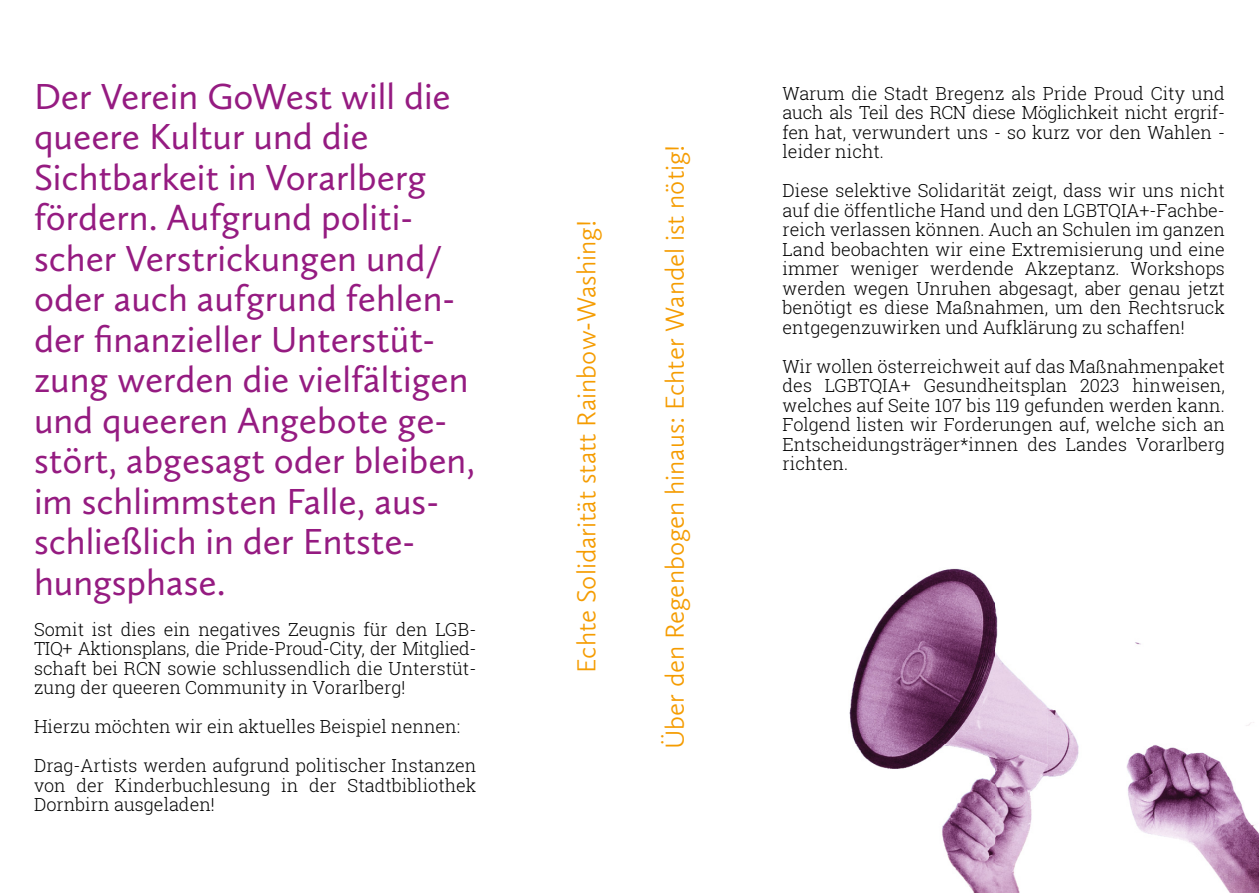
<style>
.page{position:relative;width:1259px;height:893px;background:#fff}
.page>*{position:absolute;margin:0;border:0;box-sizing:border-box;transform-origin:0 0}
.t1{font:37.5px/40.5px "Calluna Sans";color:#951b81}
.t2{font:300 27px "Calluna Sans";color:#f59c00}
.t3{font:300 18px/19.5px "Roboto Slab";color:#000;text-align:justify}
</style>
<div class="page">
<img style="left:849px;top:568px;width:145px;height:325px">
<img style="left:994px;top:601px;width:53px;height:292px">
<img style="left:1047px;top:707px;width:32px;height:70px">
<img style="left:1126px;top:642px;width:27px;height:193px">
<img style="left:1153px;top:722px;width:106px;height:171px">
<p class="t1" style="left:34px;top:76px;width:442px">Der Verein GoWest will die queere Kultur und die<br>Sichtbarkeit in Vorarlberg fördern. Aufgrund politi&shy;scher Verstrickungen und/ oder auch aufgrund fehlen&shy;der finanzieller Unterstüt&shy;zung werden die vielfältigen und queeren Angebote ge&shy;stört, abgesagt oder bleiben, im schlimmsten Falle, aus&shy;schließlich in der Entste&shy;hungsphase.</p>
<p class="t3" style="left:34px;top:619px;width:444px">Somit ist dies ein negatives Zeugnis für den LGB-TIQ+ Aktionsplans, die Pride-Proud-City, der Mitglied&shy;schaft bei RCN sowie schlussendlich die Unterstüt&shy;zung der queeren Community in Vorarlberg!</p>
<p class="t3" style="left:34px;top:707px;width:444px;line-height:39px">Hierzu möchten wir ein aktuelles Beispiel nennen:<br>Drag-Artists werden aufgrund politischer Instanzen</p>
<p class="t3" style="left:34px;top:775px;width:444px">von der Kinderbuchlesung in der Stadtbibliothek<br>Dornbirn ausgeladen!</p>
<h2 class="t2" style="left:570px;top:673px;width:454px;rotate:-90deg">Echte Solidarität statt Rainbow-Washing!</h2>
<h2 class="t2" style="left:658px;top:749px;width:606px;rotate:-90deg">Über den Regenbogen hinaus: Echter Wandel ist nötig!</h2>
<p class="t3" style="left:782px;top:83px;width:444px">Warum die Stadt Bregenz als Pride Proud City und auch als Teil des RCN diese Möglichkeit nicht ergrif&shy;fen hat, verwundert uns - so kurz vor den Wahlen - leider nicht.</p>
<p class="t3" style="left:782px;top:180px;width:444px">Diese selektive Solidarität zeigt, dass wir uns nicht auf die öffentliche Hand und den LGBTQIA+-Fachbe&shy;reich verlassen können. Auch an Schulen im ganzen Land beobachten wir eine Extremisierung und eine immer weniger werdende Akzeptanz. Workshops werden wegen Unruhen abgesagt, aber genau jetzt benötigt es diese Maßnahmen, um den Rechtsruck entgegenzuwirken und Aufklärung zu schaffen!</p>
<p class="t3" style="left:782px;top:356px;width:444px">Wir wollen österreichweit auf das Maßnahmenpaket des LGBTQIA+ Gesundheitsplan 2023 hinweisen, welches auf Seite 107 bis 119 gefunden werden kann.<br>Folgend listen wir Forderungen auf, welche sich an Entscheidungsträger*innen des Landes Vorarlberg richten.</p>
</div>
